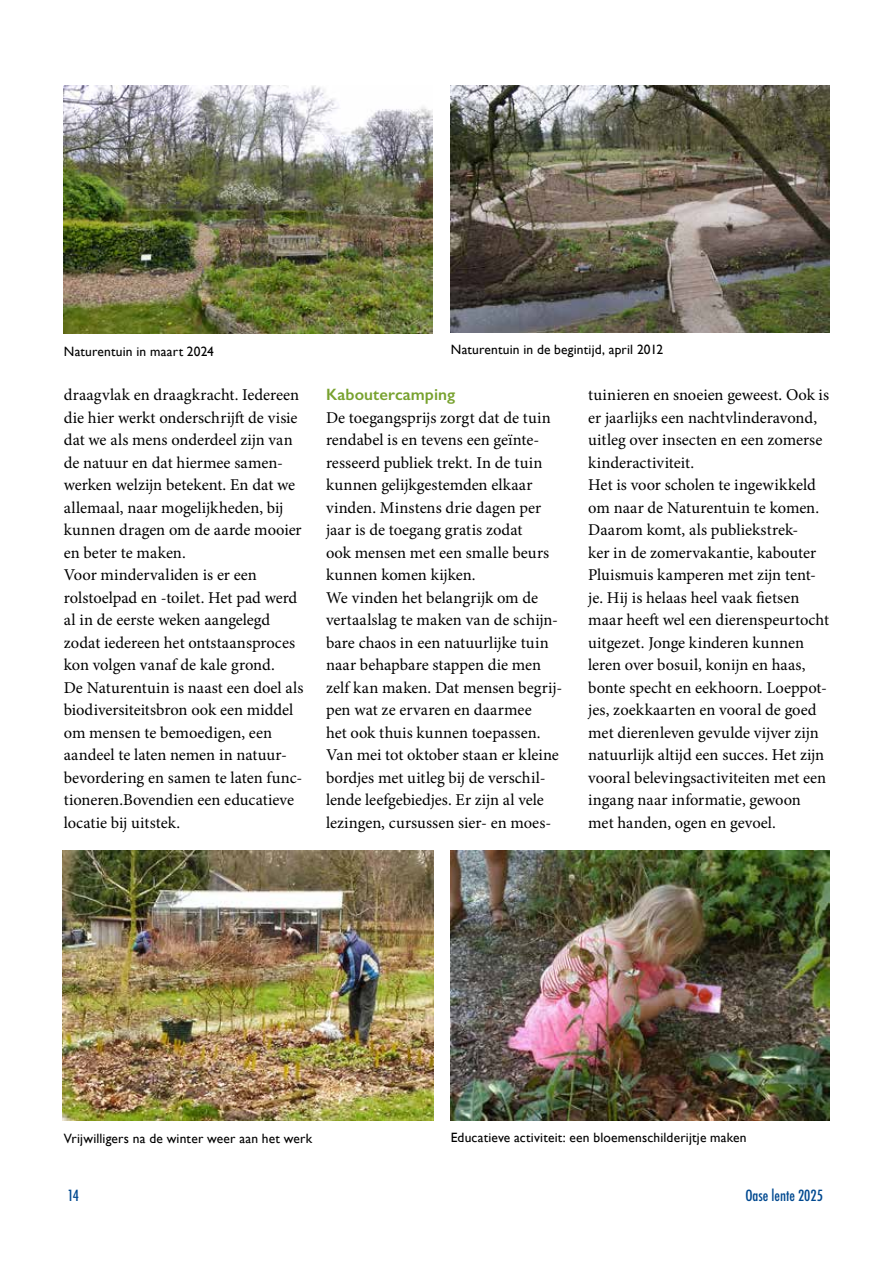
<style>
.page{position:relative;width:893px;height:1263px;background:#fff}
.page>*{position:absolute;margin:0;border:0;box-sizing:border-box;transform-origin:0 0}
.t1{font:16.5px/22.5px "Minion Pro";color:#000}
.t2{font:600 16.5px "Gill Sans";letter-spacing:.005em;color:#78a22f}
.t3{font:500 condensed 15px "Futura";color:#004990}
.t4{font:13.5px "Gill Sans";letter-spacing:.015em;color:#000}
</style>
<div class="page">
<img style="left:451px;top:85px;width:378px;height:247px">
<img style="left:64px;top:85px;width:368px;height:249px">
<img style="left:62px;top:850px;width:372px;height:271px">
<img style="left:450px;top:850px;width:379px;height:271px">
<p class="t4" style="left:64px;top:344px;width:152px">Naturentuin in maart 2024</p>
<p class="t4" style="left:451px;top:342px;width:214px">Naturentuin in de begintijd, april 2012</p>
<p class="t1" style="left:64px;top:384px;width:241px">draagvlak en draagkracht. Iedereen die hier werkt onderschrijft de visie dat we als mens onderdeel zijn van de natuur en dat hiermee samen&shy;werken welzijn betekent. En dat we allemaal, naar mogelijkheden, bij kunnen dragen om de aarde mooier en beter te maken.<br>Voor mindervaliden is er een rolstoelpad en -toilet. Het pad werd al in de eerste weken aangelegd zodat iedereen het ontstaansproces kon volgen vanaf de kale grond.<br>De Naturentuin is naast een doel als biodiversiteitsbron ook een middel om mensen te bemoedigen, een aandeel te laten nemen in natuur&shy;bevordering en samen te laten func&shy;tioneren.Bovendien een educatieve locatie bij uitstek.</p>
<p class="t2" style="left:326px;top:385px;width:131px">Kaboutercamping</p>
<p class="t1" style="left:326px;top:406px;width:238px">De toegangsprijs zorgt dat de tuin rendabel is en tevens een geïnte&shy;resseerd publiek trekt. In de tuin kunnen gelijkgestemden elkaar vinden. Minstens drie dagen per jaar is de toegang gratis zodat<br>ook mensen met een smalle beurs kunnen komen kijken.<br>We vinden het belangrijk om de vertaalslag te maken van de schijn&shy;bare chaos in een natuurlijke tuin naar behapbare stappen die men zelf kan maken. Dat mensen begrij&shy;pen wat ze ervaren en daarmee<br>het ook thuis kunnen toepassen.<br>Van mei tot oktober staan er kleine bordjes met uitleg bij de verschil&shy;lende leefgebiedjes. Er zijn al vele lezingen, cursussen sier- en moes-</p>
<p class="t1" style="left:588px;top:384px;width:242px">tuinieren en snoeien geweest. Ook is er jaarlijks een nachtvlinderavond, uitleg over insecten en een zomerse kinderactiviteit.<br>Het is voor scholen te ingewikkeld om naar de Naturentuin te komen.<br>Daarom komt, als publiekstrek-<br>ker in de zomervakantie, kabouter Pluismuis kamperen met zijn tent&shy;je. Hij is helaas heel vaak fietsen maar heeft wel een dierenspeurtocht uitgezet. Jonge kinderen kunnen leren over bosuil, konijn en haas, bonte specht en eekhoorn. Loeppot&shy;jes, zoekkaarten en vooral de goed met dierenleven gevulde vijver zijn natuurlijk altijd een succes. Het zijn vooral belevingsactiviteiten met een ingang naar informatie, gewoon met handen, ogen en gevoel.</p>
<p class="t4" style="left:64px;top:1131px;width:250px">Vrijwilligers na de winter weer aan het werk</p>
<p class="t4" style="left:451px;top:1130px;width:297px">Educatieve activiteit: een bloemenschilderijtje maken</p>
<p class="t3" style="left:68px;top:1186px;width:13px">14</p>
<p class="t3" style="left:745px;top:1186px;width:79px">Oase lente 2025</p>
</div>
